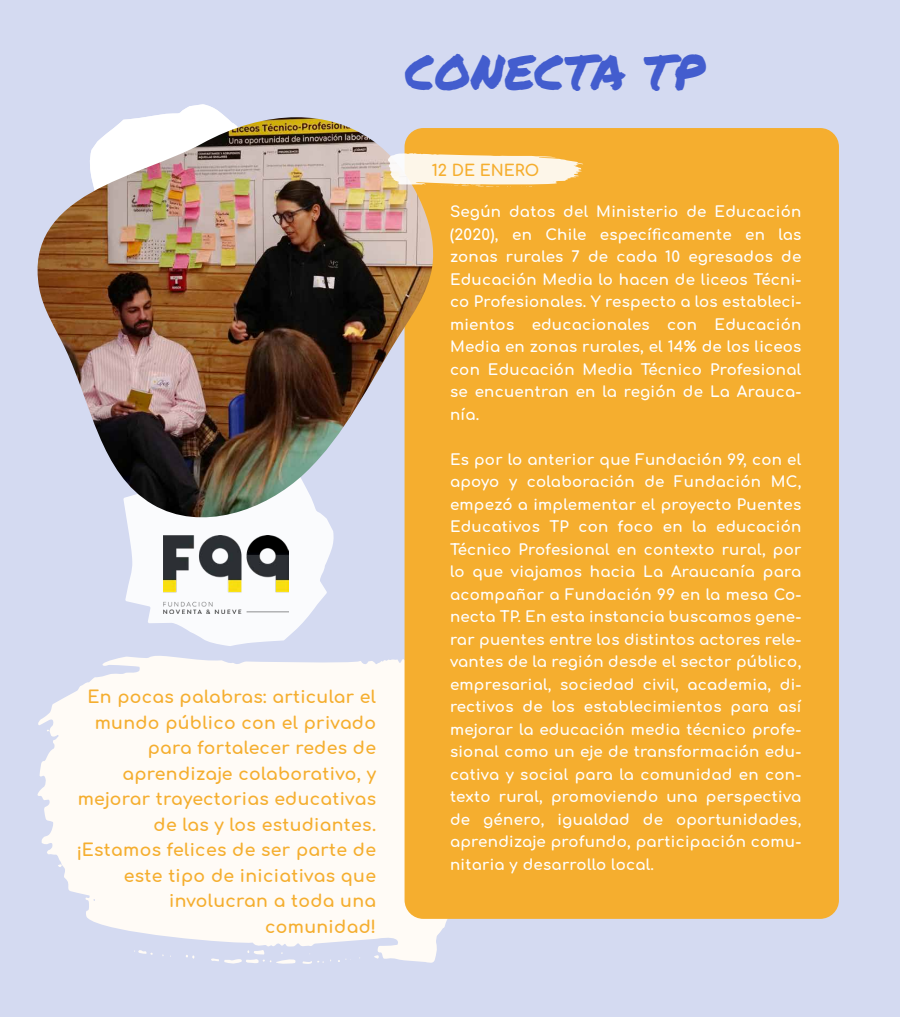
<style>
.page{position:relative;width:900px;height:1017px;background:#d4daf1}
.page>*{position:absolute;margin:0;border:0;box-sizing:border-box;transform-origin:0 0}
.t1{font:48.75px "Permanent Marker";color:#435dce}
.t2{font:17.25px/25.5px "Comfortaa";letter-spacing:.02em;color:#f5ae2f;text-align:right}
.t3{font:15.75px "Comfortaa";color:#f5ae2f}
.t4{font:15px/22.5px "Comfortaa";letter-spacing:.02em;color:#fff;text-align:justify}
</style>
<div class="page">
<svg style="left:37px;top:653px;width:410px;height:310px;fill:#fffbf6"></svg>
<svg style="left:372px;top:955px;width:8px;height:4px"></svg>
<svg style="left:58px;top:864px;width:4px;height:4px"></svg>
<svg style="left:186px;top:953px;width:9px;height:6px"></svg>
<svg style="left:211px;top:949px;width:85px;height:15px"></svg>
<svg style="left:302px;top:960px;width:22px;height:4px"></svg>
<svg style="left:337px;top:958px;width:15px;height:5px"></svg>
<svg style="left:134px;top:949px;width:19px;height:6px"></svg>
<svg style="left:146px;top:104px;width:80px;height:13px"></svg>
<svg style="left:125px;top:522px;width:209px;height:124px;fill:#fafbfd"></svg>
<div style="left:405px;top:128px;width:434px;height:791px;background:#f5ae2f;border-radius:19px"></div>
<img style="left:37px;top:117px;width:397px;height:405px">
<svg style="left:388px;top:153px;width:195px;height:34px"></svg>
<img style="left:164px;top:535px;width:124px;height:78px">
<h1 class="t1" style="left:405px;top:36px;width:301px">CONECTA TP</h1>
<p class="t2" style="left:77px;top:682px;width:301px">En pocas palabras: articular el mundo público con el privado para fortalecer redes de aprendizaje colaborativo, y mejorar trayectorias educativas de las y los estudiantes. ¡Estamos felices de ser parte de este tipo de iniciativas que involucran a toda una comunidad!</p>
<p class="t3" style="left:432px;top:156px;width:109px">12 DE ENERO</p>
<p class="t4" style="left:450px;top:198px;width:353px">Según datos del Ministerio de Educación (2020), en Chile específicamente en las zonas rurales 7 de cada 10 egresados de Educación Media lo hacen de liceos Técni&shy;co Profesionales. Y respecto a los estableci&shy;mientos educacionales con Educación Media en zonas rurales, el 14% de los liceos con Educación Media Técnico Profesional se encuentran en la región de La Arauca&shy;nía.</p>
<p class="t4" style="left:450px;top:446px;width:353px">Es por lo anterior que Fundación 99, con el apoyo y colaboración de Fundación MC, empezó a implementar el proyecto Puentes Educativos TP con foco en la educación Técnico Profesional en contexto rural, por lo que viajamos hacia La Araucanía para acompañar a Fundación 99 en la mesa Co&shy;necta TP. En esta instancia buscamos gene&shy;rar puentes entre los distintos actores rele&shy;vantes de la región desde el sector público, empresarial, sociedad civil, academia, di&shy;rectivos de los establecimientos para así mejorar la educación media técnico profe&shy;sional como un eje de transformación edu&shy;cativa y social para la comunidad en con&shy;texto rural, promoviendo una perspectiva de género, igualdad de oportunidades, aprendizaje profundo, participación comu&shy;nitaria y desarrollo local.</p>
</div>
